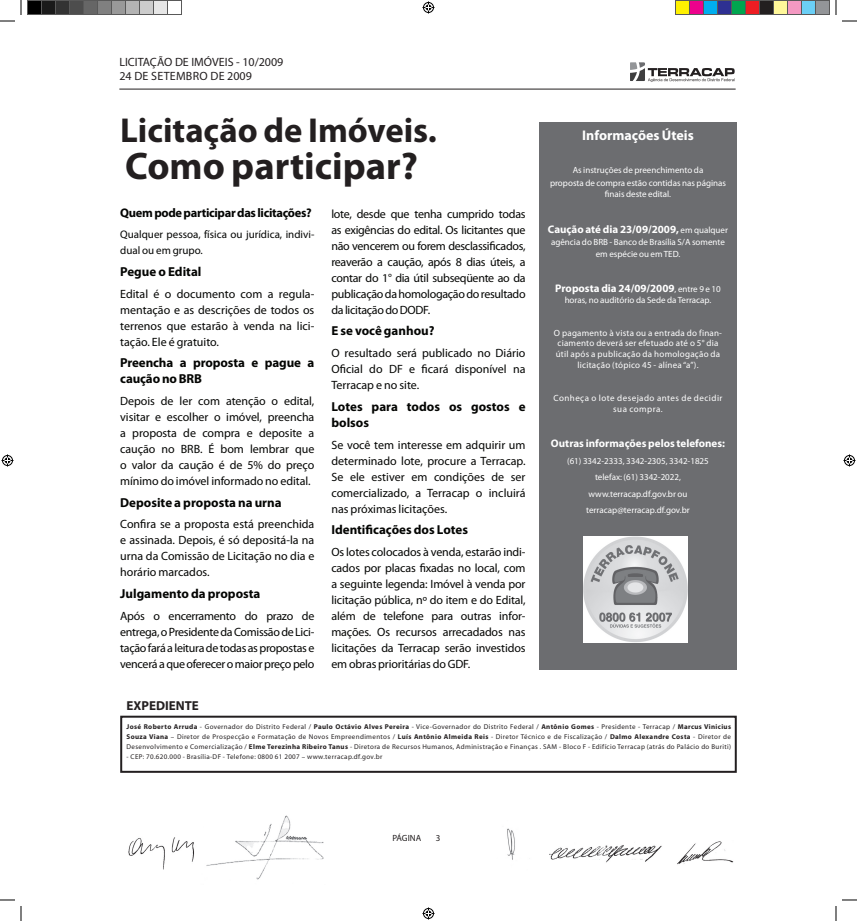
<style>
.page{position:relative;width:857px;height:921px;background:#fff}
.page>*{position:absolute;margin:0;border:0;box-sizing:border-box;transform-origin:0 0}
.t1{font:700 38.5px "Myriad Pro";color:#231f20}
.t2{font:700 34.7px "Myriad Pro";color:#231f20}
.t3{font:700 14px "Myriad Pro";color:#fff}
.t4{font:700 13px/16px "Myriad Pro";color:#040503}
.t5{font:700 13px "Myriad Pro";color:#231f20}
.t6{font:700 12.5px "Myriad Pro";letter-spacing:-.025em;color:#040503}
.t7{font:12px/16px "Myriad Pro";letter-spacing:-.005em;color:#040503;text-align:justify}
.t8{font:12px/14px "Myriad Pro";color:#231f20}
.t9{font:700 11px "Myriad Pro";color:#fff}
.t10{font:11px/16px "Myriad Pro";color:#040503}
.t11{font:9px/16.5px "Myriad Pro";color:#fff;text-align:center}
.t12{font:9px/10.8px "Myriad Pro";letter-spacing:.025em;color:#fff;text-align:center}
.t13{font:9px/10.8px "Myriad Pro";letter-spacing:.05em;color:#fff;text-align:center}
.t14{font:9px "Myriad Pro";color:#231f20}
.t15{font:7px/10px "Myriad Pro";letter-spacing:.05em;color:#231f20;text-align:justify}
.s1{font-weight:400;font-size:9px}
.s2{font-weight:700}
</style>
<div class="page">
<svg style="left:630px;top:62px;width:105px;height:20px"></svg>
<hr style="left:119px;top:89px;width:617px;height:1px;background:#231f20">
<img style="left:128px;top:815px;width:606px;height:65px">
<img style="left:496px;top:821px;width:35px;height:56px">
<div style="left:120px;top:715px;width:617px;height:58px;border:2px solid #231f20"></div>
<div style="left:539px;top:122px;width:198px;height:548px;background:#6c6d70"></div>
<img style="left:583px;top:536px;width:104px;height:106px">
<svg style="left:0;top:0;width:22px;height:22px"></svg>
<svg style="left:0;top:899px;width:22px;height:22px"></svg>
<svg style="left:835px;top:0;width:22px;height:22px"></svg>
<svg style="left:835px;top:899px;width:22px;height:22px"></svg>
<svg style="left:422px;top:1px;width:12px;height:12px"></svg>
<svg style="left:422px;top:907px;width:12px;height:12px"></svg>
<svg style="left:2px;top:454px;width:12px;height:12px"></svg>
<svg style="left:843px;top:454px;width:12px;height:12px"></svg>
<div style="left:28px;top:0;width:14px;height:14px;background:#000"></div>
<div style="left:27px;top:0;width:15px;height:15px;border:1px solid #595959"></div>
<div style="left:42px;top:0;width:14px;height:14px;background:#1a1a1a"></div>
<div style="left:41px;top:0;width:15px;height:15px;border:1px solid #595959"></div>
<div style="left:56px;top:0;width:14px;height:14px;background:#333"></div>
<div style="left:55px;top:0;width:15px;height:15px;border:1px solid #595959"></div>
<div style="left:70px;top:0;width:14px;height:14px;background:#4d4d4d"></div>
<div style="left:69px;top:0;width:15px;height:15px;border:1px solid #595959"></div>
<div style="left:84px;top:0;width:14px;height:14px;background:#666"></div>
<div style="left:83px;top:0;width:15px;height:15px;border:1px solid #595959"></div>
<div style="left:98px;top:0;width:14px;height:14px;background:#808080"></div>
<div style="left:97px;top:0;width:15px;height:15px;border:1px solid #595959"></div>
<div style="left:112px;top:0;width:14px;height:14px;background:#999"></div>
<div style="left:111px;top:0;width:15px;height:15px;border:1px solid #595959"></div>
<div style="left:126px;top:0;width:14px;height:14px;background:#b3b3b3"></div>
<div style="left:125px;top:0;width:15px;height:15px;border:1px solid #595959"></div>
<div style="left:140px;top:0;width:14px;height:14px;background:#ccc"></div>
<div style="left:139px;top:0;width:15px;height:15px;border:1px solid #595959"></div>
<div style="left:154px;top:0;width:14px;height:14px;background:#e6e6e6"></div>
<div style="left:153px;top:0;width:15px;height:15px;border:1px solid #595959"></div>
<div style="left:167px;top:0;width:15px;height:15px;border:1px solid #595959"></div>
<div style="left:675px;top:0;width:14px;height:14px;background:#fff101"></div>
<div style="left:675px;top:0;width:15px;height:15px;border:1px solid #595959"></div>
<div style="left:689px;top:0;width:14px;height:14px;background:#ed028c"></div>
<div style="left:689px;top:0;width:15px;height:15px;border:1px solid #595959"></div>
<div style="left:703px;top:0;width:14px;height:14px;background:#00aeef"></div>
<div style="left:703px;top:0;width:15px;height:15px;border:1px solid #595959"></div>
<div style="left:717px;top:0;width:14px;height:14px;background:#2e3092"></div>
<div style="left:717px;top:0;width:15px;height:15px;border:1px solid #595959"></div>
<div style="left:731px;top:0;width:14px;height:14px;background:#00a54f"></div>
<div style="left:731px;top:0;width:15px;height:15px;border:1px solid #595959"></div>
<div style="left:745px;top:0;width:14px;height:14px;background:#ee1d23"></div>
<div style="left:745px;top:0;width:15px;height:15px;border:1px solid #595959"></div>
<div style="left:759px;top:0;width:14px;height:14px;background:#231f20"></div>
<div style="left:759px;top:0;width:15px;height:15px;border:1px solid #595959"></div>
<div style="left:773px;top:0;width:14px;height:14px;background:#fff79a"></div>
<div style="left:773px;top:0;width:15px;height:15px;border:1px solid #595959"></div>
<div style="left:787px;top:0;width:14px;height:14px;background:#f499c2"></div>
<div style="left:787px;top:0;width:15px;height:15px;border:1px solid #595959"></div>
<div style="left:801px;top:0;width:14px;height:14px;background:#6bcff6"></div>
<div style="left:801px;top:0;width:15px;height:15px;border:1px solid #595959"></div>
<div style="left:815px;top:0;width:14px;height:14px;background:#939598"></div>
<div style="left:815px;top:0;width:15px;height:15px;border:1px solid #595959"></div>
<p class="t8" style="left:119px;top:55px;width:166px">LICITAÇÃO DE IMÓVEIS - 10/2009<br>24 de setem</p>
<p class="t8" style="left:186px;top:69px;width:67px">bro de 2009</p>
<h2 class="t2" style="left:120px;top:108px;width:318px">Licitação de Imóveis.</h2>
<h1 class="t1" style="left:125px;top:141px;width:294px">Como participar?</h1>
<p class="t7" style="left:331px;top:205px;width:196px">lote, desde que tenha cumprido todas as exigências do edital. Os licitantes que não vencerem ou forem desclassificados, reaverão a caução, após 8 dias úteis, a contar do 1° dia útil subseqüente ao da publicação da homologação do resultado da licitação do DODF.</p>
<p class="t4" style="left:331px;top:323px;width:105px">E se você ganhou?</p>
<p class="t7" style="left:331px;top:345px;width:196px">O resultado será publicado no Diário Oficial do DF e ficará disponível na Terracap e no site.</p>
<p class="t4" style="left:331px;top:398px;width:196px">Lotes para todos os gostos e bolsos</p>
<p class="t7" style="left:331px;top:436px;width:196px">Se você tem interesse em adquirir um determinado lote, procure a Terracap.<br>Se ele estiver em condições de ser comercializado, a Terracap o incluirá nas próximas licitações.</p>
<p class="t4" style="left:331px;top:521px;width:138px">Identificações dos Lotes</p>
<p class="t7" style="left:331px;top:544px;width:196px">Os lotes colocados à venda, estarão indi&shy;cados por placas fixadas no local, com a seguinte legenda: Imóvel à venda por licitação pública, nº do item e do Edital, além de telefone para outras infor&shy;mações. Os recursos arrecadados nas licitações da Terracap serão investidos em obras prioritárias do GDF.</p>
<p class="t6" style="left:120px;top:204px;width:193px">Quem pode participar das licitações?</p>
<p class="t10" style="left:120px;top:226px;width:196px">Qualquer pessoa, física ou jurídica, indivi&shy;dual ou em grupo.</p>
<p class="t4" style="left:120px;top:263px;width:83px">Pegue o Edital</p>
<p class="t7" style="left:120px;top:285px;width:196px">Edital é o documento com a regula&shy;mentação e as descrições de todos os terrenos que estarão à venda na lici&shy;tação. Ele é gratuito.</p>
<p class="t4" style="left:120px;top:354px;width:196px">Preencha a proposta e pague a caução no BRB</p>
<p class="t7" style="left:120px;top:393px;width:196px">Depois de ler com atenção o edital, visitar e escolher o imóvel, preencha a proposta de compra e deposite a caução no BRB. É bom lembrar que o valor da caução é de 5% do preço mínimo do imóvel informado no edital.</p>
<p class="t4" style="left:120px;top:494px;width:163px">Deposite a proposta na urna</p>
<p class="t7" style="left:120px;top:516px;width:196px">Confira se a proposta está preenchida e assinada. Depois, é só depositá-la na urna da Comissão de Licitação no dia e horário marcados.</p>
<p class="t4" style="left:120px;top:585px;width:142px">Julgamento da proposta</p>
<p class="t7" style="left:120px;top:607px;width:196px">Após o encerramento do prazo de entrega, o Presidente da Comissão de Lici&shy;tação fará a leitura de todas as propostas e vencerá a que oferecer o maior preço pelo</p>
<p class="t5" style="left:127px;top:697px;width:74px">EXPEDIENTE</p>
<p class="t3" style="left:582px;top:126px;width:113px">Informações Úteis</p>
<p class="t11" style="left:550px;top:163px;width:178px;line-height:13.7px">As instruções de preenchimento da<br>proposta de compra estão contidas nas páginas</p>
<p class="t11" style="left:605px;top:186px;width:68px">finais deste edital.</p>
<p class="t9" style="left:548px;top:222px;width:182px">Caução até dia 23/09/2009, <span class="s1">em qualquer</span></p>
<p class="t11" style="left:551px;top:233px;width:48px">agência do BRB</p>
<p class="t11" style="left:596px;top:235px;width:131px;line-height:12px;text-align:left;text-indent:14px">- Banco de Brasília S/A somente em espécie ou em TED.</p>
<p class="t9" style="left:555px;top:281px;width:167px">Proposta dia 24/09/2009<span class="s1">, entre 9 e 10</span></p>
<p class="t11" style="left:565px;top:291px;width:148px">horas, no auditório da Sede da Terracap.</p>
<p class="t12" style="left:554px;top:327px;width:170px">O pagamento à vista ou a entrada do finan&shy;ciamento deverá ser efetuado até o 5° dia útil após a publicação da homologação da licitação (tópico 45 - alínea “a”).</p>
<p class="t13" style="left:553px;top:392px;width:171px">Conheça o lote desejado antes de decidir sua compra.</p>
<p class="t9" style="left:551px;top:436px;width:176px">Outras informações pelos telefones:</p>
<p class="t11" style="left:567px;top:452px;width:143px">(61) 3342-2333, 3342-2305, 3342-1825 telefax: (61) 3342-2022, www.terracap.df.gov.br ou terracap@terracap.df.gov.br</p>
<p class="t15" style="left:127px;top:721px;width:606px"><span class="s2">José Roberto Arruda</span> - Governador do Distrito Federal / <span class="s2">Paulo Octávio Alves Pereira</span> - Vice-Governador do Distrito Federal / <span class="s2">Antônio Gomes</span> - Presidente - Terracap / <span class="s2">Marcus Vinicius Souza Viana</span> – Diretor de Prospecção e Formatação de Novos Empreendimentos / <span class="s2">Luís Antônio Almeida Reis</span> - Diretor Técnico e de Fiscalização / <span class="s2">Dalmo Alexandre Costa</span> - Diretor de Desenvolvimento e Comercialização / <span class="s2">Elme Terezinha Ribeiro Tanus</span> - Diretora de Recursos Humanos, Administração e Finanças . SAM - Bloco F - Edifício Terracap (atrás do Palácio do Buriti)</p>
<p class="t15" style="left:127px;top:751px;width:257px">- CEP: 70.620.000 - Brasília-DF - Telefone: 0800 61 2007 – www.terracap.df.gov.br</p>
<p class="t14" style="left:392px;top:832px;width:30px">PÁGINA</p>
<p class="t14" style="left:436px;top:832px;width:6px">3</p>
</div>
